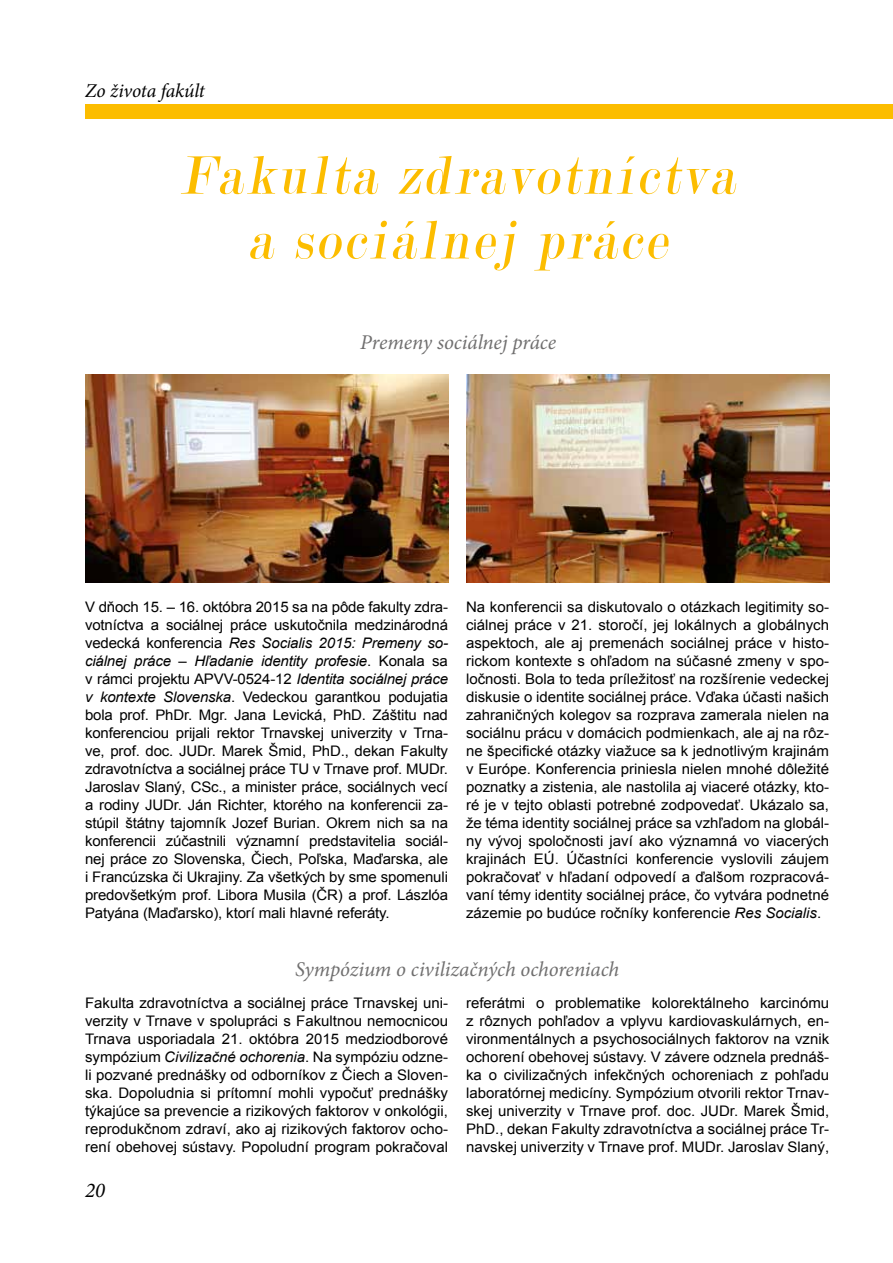
<style>
.page{position:relative;width:893px;height:1263px;background:#fff}
.page>*{position:absolute;margin:0;border:0;box-sizing:border-box;transform-origin:0 0}
.t1{font:italic 57.75px/64.8px "Modern";color:#fcbd00;text-align:center;scale:.93 1}
.t2{font:italic 21px "Minion Pro";letter-spacing:-.005em;color:#706f6f}
.t3{font:italic 21px "Minion Pro";color:#000}
.t4{font:italic 19.5px "Minion Pro";letter-spacing:-.01em;color:#000}
.t5{font:14.55px/18px "Arial";color:#000;text-align:justify}
.s1{font-style:italic}
</style>
<div class="page">
<div style="left:85px;top:104px;width:808px;height:15px;background:#fcbd00"></div>
<img style="left:467px;top:374px;width:362px;height:208px">
<img style="left:85px;top:374px;width:364px;height:209px">
<h3 class="t4" style="left:85px;top:78px;width:121px">Zo života fakúlt</h3>
<h1 class="t1" style="left:180px;top:144px;width:609px">Fakulta zdravotníctva a sociálnej práce</h1>
<h2 class="t2" style="left:360px;top:328px;width:197px">Premeny sociálnej práce</h2>
<p class="t5" style="left:85px;top:598px;width:364px">V dňoch 15. – 16. októbra 2015 sa na pôde fakulty zdra&shy;votníctva a sociálnej práce uskutočnila medzinárodná vedecká konferencia <span class="s1">Res Socialis 2015: Premeny so&shy;ciálnej práce – Hľadanie identity profesie</span>. Konala sa v rámci projektu APVV-0524-12 <span class="s1">Identita sociálnej práce v kontexte Slovenska</span>. Vedeckou garantkou podujatia bola prof. PhDr. Mgr. Jana Levická, PhD. Záštitu nad konferenciou prijali rektor Trnavskej univerzity v Trna&shy;ve, prof. doc. JUDr. Marek Šmid, PhD., dekan Fakulty zdravotníctva a sociálnej práce TU v Trnave prof. MUDr.<br>Jaroslav Slaný, CSc., a minister práce, sociálnych vecí a rodiny JUDr. Ján Richter, ktorého na konferencii za&shy;stúpil štátny tajomník Jozef Burian. Okrem nich sa na konferencii zúčastnili významní predstavitelia sociál&shy;nej práce zo Slovenska, Čiech, Poľska, Maďarska, ale i Francúzska či Ukrajiny. Za všetkých by sme spomenuli predovšetkým prof. Libora Musila (ČR) a prof. Lászlóa Patyána (Maďarsko), ktorí mali hlavné referáty.</p>
<p class="t5" style="left:466px;top:598px;width:364px">Na konferencii sa diskutovalo o otázkach legitimity so&shy;ciálnej práce v 21. storočí, jej lokálnych a globálnych aspektoch, ale aj premenách sociálnej práce v histo&shy;rickom kontexte s ohľadom na súčasné zmeny v spo&shy;ločnosti. Bola to teda príležitosť na rozšírenie vedeckej diskusie o identite sociálnej práce. Vďaka účasti našich zahraničných kolegov sa rozprava zamerala nielen na sociálnu prácu v domácich podmienkach, ale aj na rôz&shy;ne špecifické otázky viažuce sa k jednotlivým krajinám v Európe. Konferencia priniesla nielen mnohé dôležité poznatky a zistenia, ale nastolila aj viaceré otázky, kto&shy;ré je v tejto oblasti potrebné zodpovedať. Ukázalo sa, že téma identity sociálnej práce sa vzhľadom na globál&shy;ny vývoj spoločnosti javí ako významná vo viacerých krajinách EÚ. Účastníci konferencie vyslovili záujem pokračovať v hľadaní odpovedí a ďalšom rozpracová&shy;vaní témy identity sociálnej práce, čo vytvára podnetné zázemie po budúce ročníky konferencie <span class="s1">Res Socialis</span>.</p>
<h2 class="t2" style="left:295px;top:955px;width:326px">Sympózium o civilizačných ochoreniach</h2>
<p class="t5" style="left:85px;top:994px;width:365px">Fakulta zdravotníctva a sociálnej práce Trnavskej uni&shy;verzity v Trnave v spolupráci s Fakultnou nemocnicou Trnava usporiadala 21. októbra 2015 medziodborové sympózium <span class="s1">Civilizačné ochorenia</span>. Na sympóziu odzne&shy;li pozvané prednášky od odborníkov z Čiech a Sloven&shy;ska. Dopoludnia si prítomní mohli vypočuť prednášky týkajúce sa prevencie a rizikových faktorov v onkológii, reprodukčnom zdraví, ako aj rizikových faktorov ocho&shy;rení obehovej sústavy. Popoludní program pokračoval</p>
<p class="t5" style="left:466px;top:994px;width:365px">referátmi o problematike kolorektálneho karcinómu z rôznych pohľadov a vplyvu kardiovaskulárnych, en&shy;vironmentálnych a psychosociálnych faktorov na vznik ochorení obehovej sústavy. V závere odznela prednáš&shy;ka o civilizačných infekčných ochoreniach z pohľadu laboratórnej medicíny. Sympózium otvorili rektor Trnav&shy;skej univerzity v Trnave prof. doc. JUDr. Marek Šmid, PhD., dekan Fakulty zdravotníctva a sociálnej práce Tr&shy;navskej univerzity v Trnave prof. MUDr. Jaroslav Slaný,</p>
<h2 class="t3" style="left:85px;top:1176px;width:22px">20</h2>
</div>
